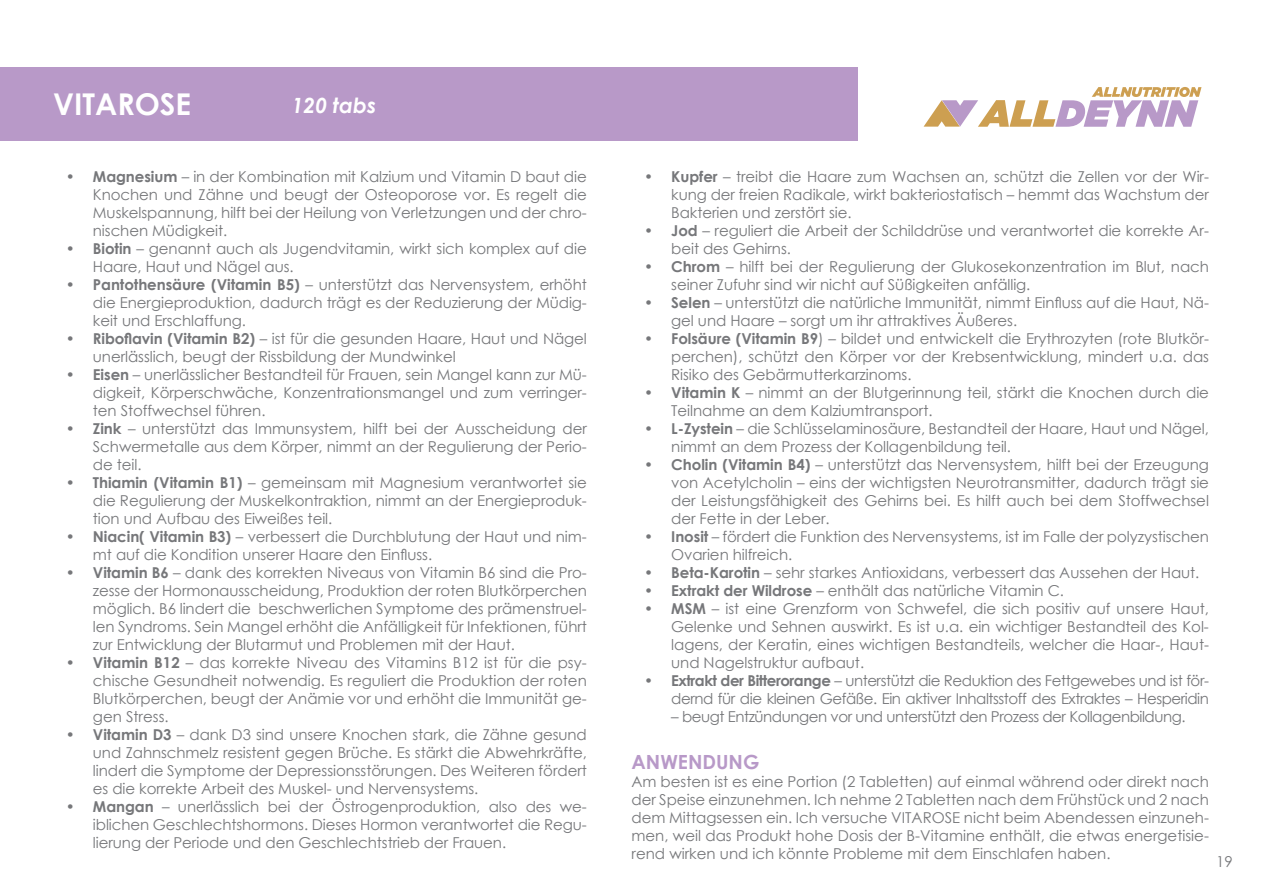
<style>
.page{position:relative;width:1263px;height:893px;background:#fff}
.page>*{position:absolute;margin:0;border:0;box-sizing:border-box;transform-origin:0 0}
.t1{font:700 30px "Century Gothic";color:#fff}
.t2{font:italic 700 21px "Century Gothic";color:#fff}
.t3{font:700 19.5px "Century Gothic";color:#b899c8}
.t4{font:15px/18px "Century Gothic";letter-spacing:-.005em;color:#76777a;text-align:justify}
.t5{font:15px/18px "Century Gothic";letter-spacing:-.03em;color:#76777a;text-align:right}
.s1{font-weight:700}
</style>
<div class="page">
<svg style="left:923px;top:87px;width:278px;height:40px"></svg>
<div style="left:0;top:67px;width:857px;height:74px;background:#b899c8"></div>
<h1 class="t1" style="left:53px;top:81px;width:140px">VITAROSE</h1>
<h2 class="t2" style="left:292px;top:90px;width:86px">120 tabs</h2>
<p class="t4" style="left:93px;top:168px;width:495px;text-indent:-27px">• <span class="s1">Magnesium</span> – in der Kombination mit Kalzium und Vitamin D baut die Knochen und Zähne und beugt der Osteoporose vor. Es regelt die Muskelspannung, hilft bei der Heilung von Verletzungen und der chro&shy;nischen Müdigkeit.</p>
<p class="t4" style="left:93px;top:240px;width:495px;text-indent:-27px">• <span class="s1">Biotin</span> – genannt auch als Jugendvitamin, wirkt sich komplex auf die<br>Haare, Haut und Nägel aus.</p>
<p class="t4" style="left:93px;top:276px;width:495px;text-indent:-27px">• <span class="s1">Pantothensäure (Vitamin B5)</span> – unterstützt das Nervensystem, erhöht die Energieproduktion, dadurch trägt es der Reduzierung der Müdig&shy;keit und Erschlaffung.</p>
<p class="t4" style="left:93px;top:330px;width:495px;text-indent:-27px">• <span class="s1">Riboflavin (Vitamin B2)</span> – ist für die gesunden Haare, Haut und Nägel unerlässlich, beugt der Rissbildung der Mundwinkel</p>
<p class="t4" style="left:93px;top:366px;width:495px;text-indent:-27px">• <span class="s1">Eisen</span> – unerlässlicher Bestandteil für Frauen, sein Mangel kann zur Mü&shy;digkeit, Körperschwäche, Konzentrationsmangel und zum verringer&shy;ten Stoffwechsel führen.</p>
<p class="t4" style="left:93px;top:420px;width:495px;text-indent:-27px">• <span class="s1">Zink</span> – unterstützt das Immunsystem, hilft bei der Ausscheidung der Schwermetalle aus dem Körper, nimmt an der Regulierung der Perio&shy;de teil.</p>
<p class="t4" style="left:93px;top:474px;width:495px;text-indent:-27px">• <span class="s1">Thiamin (Vitamin B1)</span> – gemeinsam mit Magnesium verantwortet sie die Regulierung der Muskelkontraktion, nimmt an der Energieproduk&shy;tion und Aufbau des Eiweißes teil.</p>
<p class="t4" style="left:93px;top:528px;width:495px;text-indent:-27px">• <span class="s1">Niacin( Vitamin B3)</span> – verbessert die Durchblutung der Haut und nim&shy;mt auf die Kondition unserer Haare den Einfluss.</p>
<p class="t4" style="left:93px;top:564px;width:495px;text-indent:-27px">• <span class="s1">Vitamin B6</span> – dank des korrekten Niveaus von Vitamin B6 sind die Pro&shy;zesse der Hormonausscheidung, Produktion der roten Blutkörperchen möglich. B6 lindert die beschwerlichen Symptome des prämenstruel&shy;len Syndroms. Sein Mangel erhöht die Anfälligkeit für Infektionen, führt zur Entwicklung der Blutarmut und Problemen mit der Haut.</p>
<p class="t4" style="left:93px;top:654px;width:495px;text-indent:-27px">• <span class="s1">Vitamin B12</span> – das korrekte Niveau des Vitamins B12 ist für die psy&shy;chische Gesundheit notwendig. Es reguliert die Produktion der roten Blutkörperchen, beugt der Anämie vor und erhöht die Immunität ge&shy;gen Stress.</p>
<p class="t4" style="left:93px;top:726px;width:495px;text-indent:-27px">• <span class="s1">Vitamin D3</span> – dank D3 sind unsere Knochen stark, die Zähne gesund und Zahnschmelz resistent gegen Brüche. Es stärkt die Abwehrkräfte, lindert die Symptome der Depressionsstörungen. Des Weiteren fördert es die korrekte Arbeit des Muskel- und Nervensystems.</p>
<p class="t4" style="left:93px;top:798px;width:495px;text-indent:-27px">• <span class="s1">Mangan</span> – unerlässlich bei der Östrogenproduktion, also des we&shy;iblichen Geschlechtshormons. Dieses Hormon verantwortet die Regu&shy;lierung der Periode und den Geschlechtstrieb der Frauen.</p>
<p class="t4" style="left:671px;top:168px;width:539px;text-indent:-27px">• <span class="s1">Kupfer</span> – treibt die Haare zum Wachsen an, schützt die Zellen vor der Wir&shy;kung der freien Radikale, wirkt bakteriostatisch – hemmt das Wachstum der Bakterien und zerstört sie.</p>
<p class="t4" style="left:671px;top:222px;width:539px;text-indent:-27px">• <span class="s1">Jod</span> – reguliert die Arbeit der Schilddrüse und verantwortet die korrekte Ar&shy;beit des Gehirns.</p>
<p class="t4" style="left:671px;top:258px;width:539px;text-indent:-27px">• <span class="s1">Chrom</span> – hilft bei der Regulierung der Glukosekonzentration im Blut, nach seiner Zufuhr sind wir nicht auf Süßigkeiten anfällig.</p>
<p class="t4" style="left:671px;top:294px;width:539px;text-indent:-27px">• <span class="s1">Selen</span> – unterstützt die natürliche Immunität, nimmt Einfluss auf die Haut, Nä&shy;gel und Haare – sorgt um ihr attraktives Äußeres.</p>
<p class="t4" style="left:671px;top:330px;width:539px;text-indent:-27px">• <span class="s1">Folsäure (Vitamin B9</span>) – bildet und entwickelt die Erythrozyten (rote Blutkör&shy;perchen), schützt den Körper vor der Krebsentwicklung, mindert u.a. das Risiko des Gebärmutterkarzinoms.</p>
<p class="t4" style="left:671px;top:384px;width:539px;text-indent:-27px">• <span class="s1">Vitamin K</span> – nimmt an der Blutgerinnung teil, stärkt die Knochen durch die<br>Teilnahme an dem Kalziumtransport.</p>
<p class="t4" style="left:671px;top:420px;width:539px;text-indent:-27px">• <span class="s1">L-Zystein</span> – die Schlüsselaminosäure, Bestandteil der Haare, Haut und Nägel, nimmt an dem Prozess der Kollagenbildung teil.</p>
<p class="t4" style="left:671px;top:456px;width:539px;text-indent:-27px">• <span class="s1">Cholin (Vitamin B4)</span> – unterstützt das Nervensystem, hilft bei der Erzeugung von Acetylcholin – eins der wichtigsten Neurotransmitter, dadurch trägt sie der Leistungsfähigkeit des Gehirns bei. Es hilft auch bei dem Stoffwechsel der Fette in der Leber.</p>
<p class="t4" style="left:671px;top:528px;width:539px;text-indent:-27px">• <span class="s1">Inosit</span> – fördert die Funktion des Nervensystems, ist im Falle der polyzystischen<br>Ovarien hilfreich.</p>
<p class="t4" style="left:644px;top:564px;width:557px">• <span class="s1">Beta-Karotin</span> – sehr starkes Antioxidans, verbessert das Aussehen der Haut.</p>
<p class="t4" style="left:644px;top:582px;width:421px">• <span class="s1">Extrakt der Wildrose</span> – enthält das natürliche Vitamin C.</p>
<p class="t4" style="left:671px;top:600px;width:539px;text-indent:-27px">• <span class="s1">MSM</span> – ist eine Grenzform von Schwefel, die sich positiv auf unsere Haut, Gelenke und Sehnen auswirkt. Es ist u.a. ein wichtiger Bestandteil des Kol&shy;lagens, der Keratin, eines wichtigen Bestandteils, welcher die Haar-, Haut&shy;und Nagelstruktur aufbaut.</p>
<p class="t5" style="left:644px;top:672px;width:566px">• <span class="s1">Extrakt der Bitterorange</span> – unterstützt die Reduktion des Fettgewebes und ist för&shy;dernd für die kleinen Gefäße. Ein aktiver Inhaltsstoff des Extraktes – Hesperidin</p>
<p class="t5" style="left:671px;top:708px;width:516px">– beugt Entzündungen vor und unterstützt den Prozess der Kollagenbildung.</p>
<h3 class="t3" style="left:631px;top:747px;width:129px">ANWENDUNG</h3>
<p class="t4" style="left:631px;top:773px;width:579px">Am besten ist es eine Portion (2 Tabletten) auf einmal während oder direkt nach der Speise einzunehmen. Ich nehme 2 Tabletten nach dem Frühstück und 2 nach dem Mittagsessen ein. Ich versuche VITAROSE nicht beim Abendessen einzuneh&shy;men, weil das Produkt hohe Dosis der B-Vitamine enthält, die etwas energetisie&shy;rend wirken und ich könnte Probleme mit dem Einschlafen haben.</p>
<p class="t4" style="left:1216px;top:853px;width:18px">19</p>
</div>
